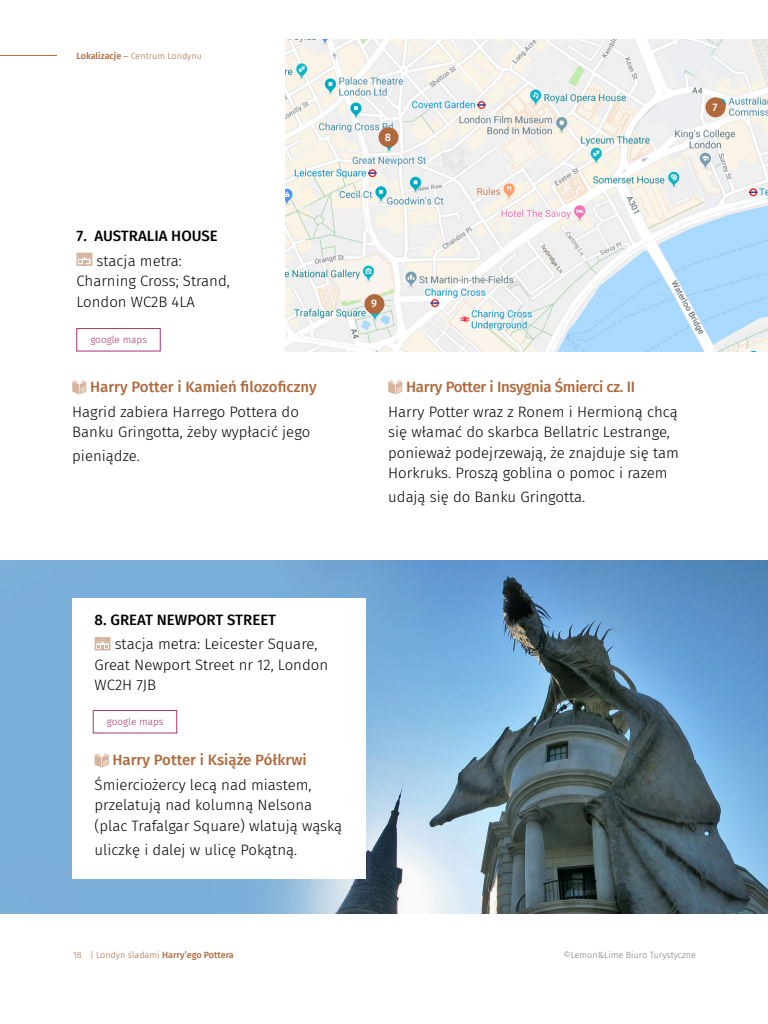
<style>
.page{position:relative;width:768px;height:1024px;background:#fff}
.page>*{position:absolute;margin:0;border:0;box-sizing:border-box;transform-origin:0 0}
.t1{font:300 15px/20.5px "Fira Sans";color:#000}
.t2{font:500 15px "Fira Sans";letter-spacing:-.01em;color:#b0693c}
.t3{font:500 15px "Fira Sans";color:#000}
.t4{font:500 10.85px "Fira Sans";color:#fff}
.t5{font:300 10px "Fira Sans";color:#b03272}
.t6{font:500 9px "Fira Sans";color:#b0693c}
.t7{font:300 9px "Fira Sans";color:#b0693c}
.t8{font:300 9px "Fira Sans";color:#737d88}
.s1{font-weight:500}
.s2{font-family:"Helvetica Neue LT Pro";font-weight:400;font-stretch:condensed}
.s3{font-weight:300}
</style>
<div class="page">
<img style="left:285px;top:39px;width:483px;height:312px">
<img style="left:0;top:560px;width:768px;height:354px">
<div style="left:76px;top:328px;width:84px;height:23px;border:1px solid #b03272"></div>
<div style="left:72px;top:598px;width:294px;height:280px;background:#fff"></div>
<div style="left:93px;top:710px;width:84px;height:23px;border:1px solid #b03272"></div>
<svg style="left:72px;top:380px;width:14px;height:15px"></svg>
<svg style="left:388px;top:380px;width:14px;height:15px"></svg>
<svg style="left:95px;top:753px;width:14px;height:15px"></svg>
<svg style="left:76px;top:253px;width:16px;height:13px"></svg>
<svg style="left:95px;top:637px;width:16px;height:13px"></svg>
<div style="left:706px;top:97px;width:19px;height:20px;background:#b0693c;border-radius:50%"></div>
<div style="left:365px;top:294px;width:19px;height:20px;background:#b0693c;border-radius:50%"></div>
<div style="left:379px;top:127px;width:19px;height:20px;background:#b0693c;border-radius:50%"></div>
<hr style="left:0;top:55px;width:57px;height:1px;background:#b0693c">
<p class="t7" style="left:76px;top:49px;width:127px"><span class="s1">Lokalizacje</span> <span class="s2">–</span> Centrum Londynu</p>
<p class="t3" style="left:76px;top:224px;width:143px">7. AUSTRALIA HOUSE</p>
<p class="t1" style="left:76px;top:250px;width:155px;text-indent:20px">stacja metra:<br>Charning Cross; Strand,<br>London WC2B 4LA</p>
<p class="t5" style="left:90px;top:333px;width:58px">google maps</p>
<p class="t2" style="left:90px;top:375px;width:228px">Harry Potter i Kamień filozoficzny</p>
<p class="t1" style="left:72px;top:401px;width:240px">Hagrid zabiera Harrego Pottera do<br>Banku Gringotta, żeby wypłacić jego</p>
<p class="t1" style="left:72px;top:445px;width:69px">pieniądze.</p>
<p class="t4" style="left:385px;top:128px;width:8px">8</p>
<p class="t4" style="left:712px;top:98px;width:6px">7</p>
<p class="t4" style="left:371px;top:295px;width:7px">9</p>
<p class="t2" style="left:406px;top:375px;width:231px">Harry Potter i Insygnia Śmierci cz. II</p>
<p class="t1" style="left:388px;top:401px;width:292px">Harry Potter wraz z Ronem i Hermioną chcą się włamać do skarbca Bellatric Lestrange, ponieważ podejrzewają, że znajduje się tam Horkruks. Proszą goblina o pomoc i razem</p>
<p class="t1" style="left:388px;top:486px;width:199px">udają się do Banku Gringotta.</p>
<p class="t3" style="left:95px;top:607px;width:183px">8. GREAT NEWPORT STREET</p>
<p class="t1" style="left:95px;top:633px;width:235px;text-indent:20px">stacja metra: Leicester Square,<br>Great Newport Street nr 12, London<br>WC2H 7JB</p>
<p class="t5" style="left:107px;top:715px;width:58px">google maps</p>
<p class="t2" style="left:112px;top:748px;width:196px">Harry Potter i Książe Półkrwi</p>
<p class="t1" style="left:95px;top:774px;width:249px">Śmierciożercy lecą nad miastem, przelatują nad kolumną Nelsona (plac Trafalgar Square) wlatują wąską</p>
<p class="t1" style="left:95px;top:839px;width:204px">uliczkę i dalej w ulicę Pokątną.</p>
<p class="t7" style="left:73px;top:949px;width:10px">18</p>
<p class="t6" style="left:90px;top:948px;width:145px"><span class="s3">| Londyn śladami</span> Harry’ego Pottera</p>
<p class="t8" style="left:563px;top:949px;width:134px">©Lemon&amp;Lime Biuro Turystyczne</p>
</div>
